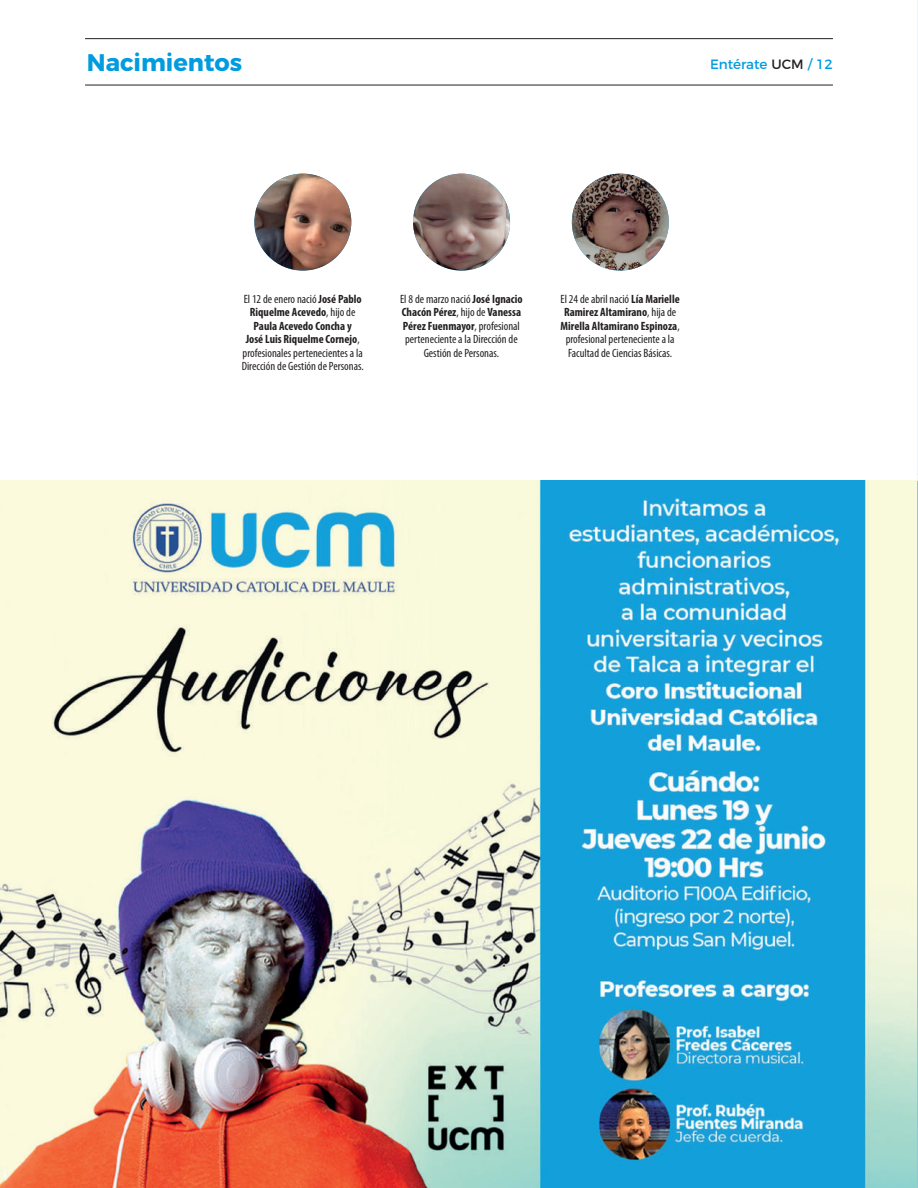
<style>
.page{position:relative;width:918px;height:1188px;background:#fff}
.page>*{position:absolute;margin:0;border:0;box-sizing:border-box;transform-origin:0 0}
.t1{font:700 24px "Montserrat";color:#009cdf}
.t2{font:13.5px "Montserrat";color:#009cdf}
.t3{font:condensed 12px/13.5px "Myriad Pro";color:#231f20;text-align:center}
.s1{color:#231f20}
.s2{font-weight:700}
</style>
<div class="page">
<hr style="left:85px;top:38px;width:748px;height:1px;background:#231f20">
<hr style="left:85px;top:85px;width:748px;height:1px;background:#231f20">
<img style="left:917px;top:0;width:1px;height:1188px">
<img style="left:254px;top:174px;width:97px;height:97px;border-radius:48px">
<img style="left:413px;top:174px;width:97px;height:97px;border-radius:48px">
<img style="left:572px;top:174px;width:97px;height:97px;border-radius:48px">
<img style="left:0;top:480px;width:917px;height:708px">
<h1 class="t1" style="left:87px;top:43px;width:157px">Nacimientos</h1>
<p class="t2" style="left:710px;top:54px;width:124px">Entérate <span class="s1">UCM</span> / 12</p>
<p class="t3" style="left:242px;top:292px;width:124px">El 12 de enero nació <span class="s2">José Pablo<br>Riquelme Acevedo</span>, hijo de<br><span class="s2">Paula Acevedo Concha y<br>José Luis Riquelme Cornejo</span>, profesionales pertenecientes a la<br>Dirección de Gestión de Personas.</p>
<p class="t3" style="left:400px;top:292px;width:124px">El 8 de marzo nació <span class="s2">José Ignacio<br>Chacón Pérez</span>, hijo de <span class="s2">Vanessa<br>Pérez Fuenmayor</span>, profesional perteneciente a la Dirección de<br>Gestión de Personas.</p>
<p class="t3" style="left:561px;top:292px;width:121px">El 24 de abril nació <span class="s2">Lía Marielle<br>Ramirez Altamirano</span>, hija de<br><span class="s2">Mirella Altamirano Espinoza</span>, profesional perteneciente a la<br>Facultad de Ciencias Básicas.</p>
</div>
